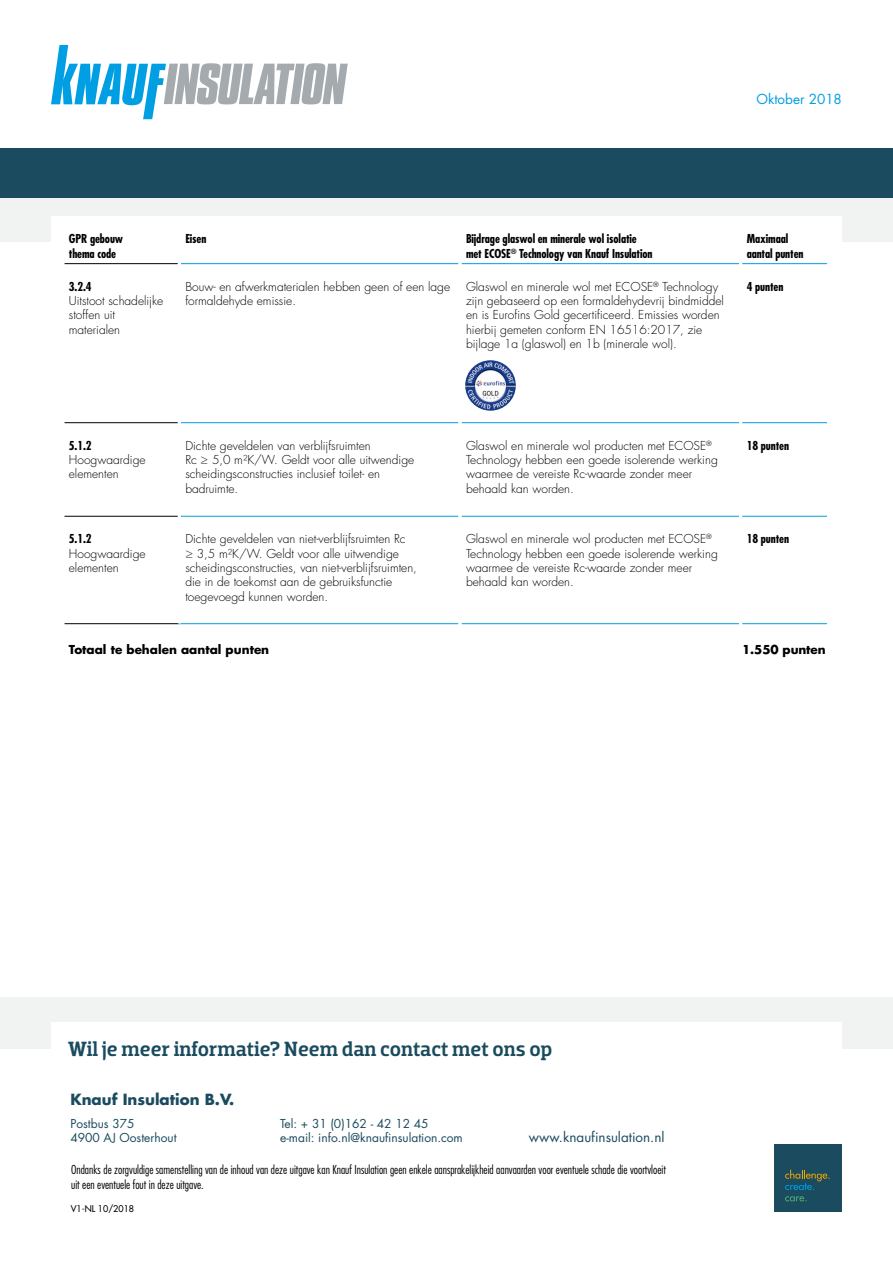
<style>
.page{position:relative;width:893px;height:1263px;background:#fff}
.page>*{position:absolute;margin:0;border:0;box-sizing:border-box;transform-origin:0 0}
.t1{font:500 21px "Dobra Slab";color:#1a4b5e}
.t2{font:700 15px "Futura Std";color:#1a4b5e}
.t3{font:13.5px "Futura Std";color:#1a4b5e}
.t4{font:13.5px "Futura Std";color:#009ee3}
.t5{font:300 12px/14.4px "Futura Std";color:#000}
.t6{font:300 condensed 12px/14.4px "Futura Std";color:#000}
.t7{font:700 condensed 12px/14.4px "Futura Std";letter-spacing:-.01em;color:#000}
.t8{font:12px/14.4px "Futura Std";color:#1a4b5e}
.t9{font:700 12px "Futura Std";color:#000}
.t10{font:500 9px "Futura Std";color:#000}
</style>
<div class="page">
<div style="left:0;top:997px;width:893px;height:51px;background:#f1f3f3"></div>
<div style="left:51px;top:1023px;width:791px;height:51px;background:#fff"></div>
<div style="left:774px;top:1144px;width:68px;height:68px;background:#1a4b5e"></div>
<svg style="left:785px;top:1170px;width:45px;height:20px"></svg>
<svg style="left:785px;top:1196px;width:21px;height:5px"></svg>
<div style="left:0;top:149px;width:893px;height:51px;background:#1a4b5e"></div>
<svg style="left:51px;top:45px;width:297px;height:74px"></svg>
<div style="left:0;top:198px;width:893px;height:44px;background:#f1f3f3"></div>
<div style="left:51px;top:216px;width:791px;height:51px;background:#fff"></div>
<hr style="left:64px;top:623px;width:115px;height:1px;background:#000">
<hr style="left:64px;top:422px;width:114px;height:1px;background:#000">
<hr style="left:64px;top:516px;width:114px;height:1px;background:#000">
<hr style="left:64px;top:263px;width:114px;height:1px;background:#000">
<hr style="left:181px;top:422px;width:277px;height:1px;background:#009ee3">
<hr style="left:461px;top:422px;width:278px;height:1px;background:#009ee3">
<hr style="left:181px;top:516px;width:277px;height:1px;background:#009ee3">
<hr style="left:461px;top:516px;width:278px;height:1px;background:#009ee3">
<hr style="left:179px;top:623px;width:279px;height:1px;background:#009ee3">
<hr style="left:461px;top:623px;width:278px;height:1px;background:#009ee3">
<hr style="left:181px;top:263px;width:277px;height:1px;background:#009ee3">
<hr style="left:461px;top:263px;width:278px;height:1px;background:#009ee3">
<hr style="left:742px;top:263px;width:85px;height:1px;background:#009ee3">
<hr style="left:742px;top:422px;width:85px;height:1px;background:#009ee3">
<hr style="left:742px;top:516px;width:85px;height:1px;background:#009ee3">
<hr style="left:742px;top:623px;width:85px;height:1px;background:#009ee3">
<img style="left:465px;top:360px;width:51px;height:51px;border-radius:25px">
<p class="t4" style="left:756px;top:91px;width:87px">Oktober 2018</p>
<p class="t7" style="left:69px;top:232px;width:56px">GPR gebouw thema code</p>
<p class="t7" style="left:185px;top:232px;width:23px">Eisen</p>
<p class="t7" style="left:466px;top:232px;width:188px">Bijdrage glaswol en minerale wol isolatie met ECOSE<sup>®</sup> Technology van Knauf Insulation</p>
<p class="t7" style="left:747px;top:232px;width:58px">Maximaal aantal punten</p>
<p class="t7" style="left:69px;top:279px;width:24px">3.2.4</p>
<p class="t5" style="left:69px;top:294px;width:96px">Uitstoot schadelijke stoffen uit materialen</p>
<p class="t5" style="left:185px;top:279px;width:266px">Bouw- en afwerkmaterialen hebben geen of een lage formaldehyde emissie.</p>
<p class="t5" style="left:466px;top:279px;width:259px">Glaswol en minerale wol met ECOSE<sup>®</sup> Technology zijn gebaseerd op een formaldehydevrij bindmiddel en is Eurofins Gold gecertificeerd. Emissies worden hierbij gemeten conform EN 16516:2017, zie bijlage 1a (glaswol) en 1b (minerale wol).</p>
<p class="t7" style="left:747px;top:279px;width:38px">4 punten</p>
<p class="t7" style="left:69px;top:438px;width:24px">5.1.2</p>
<p class="t5" style="left:69px;top:453px;width:78px">Hoogwaardige elementen</p>
<p class="t7" style="left:69px;top:532px;width:24px">5.1.2</p>
<p class="t5" style="left:69px;top:546px;width:78px">Hoogwaardige elementen</p>
<p class="t5" style="left:185px;top:438px;width:230px">Dichte geveldelen van verblijfsruimten<br>Rc ≥ 5,0 m²K/W. Geldt voor alle uitwendige scheidingsconstructies inclusief toilet- en badruimte.</p>
<p class="t5" style="left:466px;top:438px;width:253px">Glaswol en minerale wol producten met ECOSE<sup>® </sup>Technology hebben een goede isolerende werking waarmee de vereiste Rc-waarde zonder meer behaald kan worden.</p>
<p class="t7" style="left:747px;top:438px;width:44px">18 punten</p>
<p class="t5" style="left:185px;top:532px;width:233px">Dichte geveldelen van niet-verblijfsruimten Rc<br>≥ 3,5 m²K/W. Geldt voor alle uitwendige scheidingsconstructies, van niet-verblijfsruimten, die in de toekomst aan de gebruiksfunctie toegevoegd kunnen worden.</p>
<p class="t5" style="left:466px;top:532px;width:253px">Glaswol en minerale wol producten met ECOSE<sup>® </sup>Technology hebben een goede isolerende werking waarmee de vereiste Rc-waarde zonder meer behaald kan worden.</p>
<p class="t7" style="left:747px;top:532px;width:44px">18 punten</p>
<p class="t9" style="left:69px;top:642px;width:202px">Totaal te behalen aantal punten</p>
<p class="t9" style="left:742px;top:642px;width:85px">1.550 punten</p>
<h1 class="t1" style="left:68px;top:1036px;width:486px">Wil je meer informatie? Neem dan contact met ons op</h1>
<p class="t2" style="left:70px;top:1089px;width:166px">Knauf Insulation B.V.</p>
<p class="t8" style="left:70px;top:1116px;width:108px">Postbus 375<br>4900 AJ Oosterhout</p>
<p class="t8" style="left:280px;top:1116px;width:184px">Tel: + 31 (0)162 - 42 12 45 e-mail: info.nl@knaufinsulation.com</p>
<p class="t3" style="left:529px;top:1128px;width:137px">www.knaufinsulation.nl</p>
<p class="t6" style="left:71px;top:1163px;width:596px">Ondanks de zorgvuldige samenstelling van de inhoud van deze uitgave kan Knauf Insulation geen enkele aansprakelijkheid aanvaarden voor eventuele schade die voortvloeit uit een eventuele fout in deze uitgave.</p>
<p class="t10" style="left:71px;top:1203px;width:65px">V1-NL 10/2018</p>
</div>
